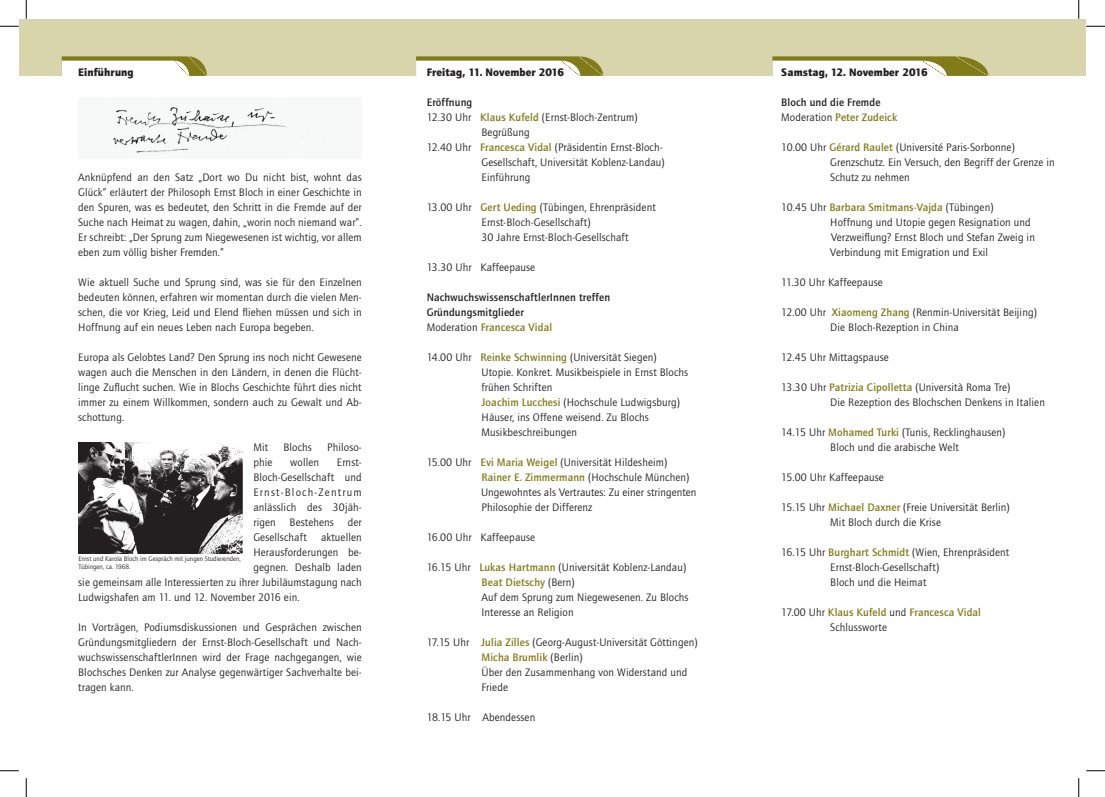
<style>
.page{position:relative;width:1105px;height:797px;background:#fff}
.page>*{position:absolute;margin:0;border:0;box-sizing:border-box;transform-origin:0 0}
.t1{font:11.25px/15px "Quay Sans EF";letter-spacing:.01em;color:#231f20}
.t2{font:500 11.25px/15px "Quay Sans EF";letter-spacing:.01em;color:#231f20}
.t3{font:900 11.25px "Quay Sans EF";letter-spacing:.01em;color:#231f20}
.t4{font:500 11.25px/15px "Quay Sans EF";letter-spacing:.01em;color:#827b19}
.t5{font:6.88px/8.2px "Quay Sans EF";color:#231f20}
.s1{font-weight:500;color:#827b19}
.s2{font-weight:400}
.s3{color:#827b19}
.s4{font-weight:400;color:#231f20}
</style>
<div class="page">
<div style="left:19px;top:19px;width:1067px;height:57px;background:#d8d4ac"></div>
<svg style="left:772px;top:56px;width:216px;height:20px;background:#d1ceaa"></svg>
<svg style="left:416px;top:56px;width:187px;height:20px;background:#d8d5b6"></svg>
<svg style="left:62px;top:56px;width:145px;height:20px;background:#d7d5b6"></svg>
<img style="left:78px;top:443px;width:165px;height:111px">
<img style="left:111px;top:105px;width:246px;height:48px">
<svg style="left:0;top:25px;width:19px;height:2px"></svg>
<svg style="left:1086px;top:25px;width:19px;height:2px"></svg>
<svg style="left:0;top:770px;width:19px;height:1px"></svg>
<svg style="left:1086px;top:770px;width:19px;height:1px"></svg>
<svg style="left:25px;top:0;width:2px;height:19px"></svg>
<svg style="left:25px;top:778px;width:2px;height:19px"></svg>
<svg style="left:1078px;top:0;width:1px;height:19px"></svg>
<svg style="left:1078px;top:778px;width:1px;height:19px"></svg>
<p class="t3" style="left:78px;top:65px;width:57px">Einführung</p>
<p class="t1" style="left:78px;top:170px;width:285px;text-align:justify">Anknüpfend an den Satz „Dort wo Du nicht bist, wohnt das Glück“ erläutert der Philosoph Ernst Bloch in einer Geschichte in den Spuren, was es bedeutet, den Schritt in die Fremde auf der Suche nach Heimat zu wagen, dahin, „worin noch niemand war“.<br>Er schreibt: „Der Sprung zum Niegewesenen ist wichtig, vor allem eben zum völlig bisher Fremden.“</p>
<p class="t1" style="left:78px;top:275px;width:285px;text-align:justify">Wie aktuell Suche und Sprung sind, was sie für den Einzelnen bedeuten können, erfahren wir momentan durch die vielen Men&shy;schen, die vor Krieg, Leid und Elend fliehen müssen und sich in Hoffnung auf ein neues Leben nach Europa begeben.</p>
<p class="t1" style="left:78px;top:350px;width:285px;text-align:justify">Europa als Gelobtes Land? Den Sprung ins noch nicht Gewesene wagen auch die Menschen in den Ländern, in denen die Flücht&shy;linge Zuflucht suchen. Wie in Blochs Geschichte führt dies nicht immer zu einem Willkommen, sondern auch zu Gewalt und Ab&shy;schottung.</p>
<p class="t1" style="left:253px;top:440px;width:16px">Mit</p>
<p class="t1" style="left:283px;top:440px;width:30px">Blochs</p>
<p class="t1" style="left:327px;top:440px;width:36px">Philoso-</p>
<p class="t1" style="left:253px;top:455px;width:21px">phie</p>
<p class="t1" style="left:290px;top:455px;width:30px">wollen</p>
<p class="t1" style="left:253px;top:455px;width:110px;text-align:justify;text-indent:83px">Ernst-Bloch-Gesellschaft und Ernst-Bloch-Zentrum anlässlich des 30jäh&shy;rigen Bestehens der Gesellschaft</p>
<p class="t1" style="left:321px;top:530px;width:42px">aktuellen</p>
<p class="t1" style="left:253px;top:545px;width:110px">Herausforderungen be-</p>
<p class="t1" style="left:253px;top:560px;width:110px">gegnen. Deshalb laden</p>
<p class="t1" style="left:78px;top:575px;width:285px">sie gemeinsam alle Interessierten zu ihrer Jubiläumstagung nach</p>
<p class="t1" style="left:78px;top:590px;width:223px">Ludwigshafen am 11. und 12. November 2016 ein.</p>
<p class="t1" style="left:78px;top:620px;width:285px;text-align:justify">In Vorträgen, Podiumsdiskussionen und Gesprächen zwischen Gründungsmitgliedern der Ernst-Bloch-Gesellschaft und Nach&shy;wuchswissenschaftlerInnen wird der Frage nachgegangen, wie Blochsches Denken zur Analyse gegenwärtiger Sachverhalte bei&shy;tragen kann.</p>
<p class="t5" style="left:78px;top:554px;width:164px">Ernst und Karola Bloch im Gespräch mit jungen Studierenden,<br>Tübingen, ca. 1968.</p>
<p class="t3" style="left:427px;top:65px;width:139px">Freitag, 11. November 2016</p>
<p class="t2" style="left:427px;top:95px;width:47px">Eröffnung</p>
<p class="t1" style="left:427px;top:110px;width:212px">12.30 Uhr <span class="s1">Klaus Kufeld</span> (Ernst-Bloch-Zentrum)</p>
<p class="t1" style="left:481px;top:125px;width:50px">Begrüßung</p>
<p class="t1" style="left:427px;top:140px;width:237px">12.40 Uhr <span class="s1">Francesca Vidal</span> (Präsidentin Ernst-Bloch-</p>
<p class="t1" style="left:481px;top:155px;width:185px">Gesellschaft, Universität Koblenz-Landau)</p>
<p class="t1" style="left:481px;top:170px;width:50px">Einführung</p>
<p class="t1" style="left:481px;top:200px;width:176px;text-indent:-55px">13.00 Uhr <span class="s1">Gert Ueding</span> (Tübingen, Ehrenpräsident<br>Ernst-Bloch-Gesellschaft)<br>30 Jahre Ernst-Bloch-Gesellschaft</p>
<p class="t1" style="left:427px;top:260px;width:110px">13.30 Uhr Kaffeepause</p>
<p class="t2" style="left:427px;top:290px;width:185px">NachwuchswissenschaftlerInnen treffen<br>Gründungsmitglieder<br><span class="s2">Moderation</span> <span class="s3">Francesca Vidal</span></p>
<p class="t1" style="left:481px;top:350px;width:208px;text-indent:-55px">14.00 Uhr <span class="s1">Reinke Schwinning</span> (Universität Siegen)<br>Utopie. Konkret. Musikbeispiele in Ernst Blochs frühen Schriften<br><span class="s1">Joachim Lucchesi</span> (Hochschule Ludwigsburg)<br>Häuser, ins Offene weisend. Zu Blochs Musikbeschreibungen</p>
<p class="t1" style="left:481px;top:455px;width:217px;text-indent:-55px">15.00 Uhr <span class="s1">Evi Maria Weigel</span> (Universität Hildesheim)<br><span class="s1">Rainer E. Zimmermann</span> (Hochschule München)<br>Ungewohntes als Vertrautes: Zu einer stringenten Philosophie der Differenz</p>
<p class="t1" style="left:427px;top:530px;width:110px">16.00 Uhr Kaffeepause</p>
<p class="t1" style="left:481px;top:560px;width:208px;text-indent:-55px">16.15 Uhr <span class="s1">Lukas Hartmann</span> (Universität Koblenz-Landau)<br><span class="s1">Beat Dietschy</span> (Bern)<br>Auf dem Sprung zum Niegewesenen. Zu Blochs Interesse an Religion</p>
<p class="t1" style="left:481px;top:635px;width:218px;text-indent:-55px">17.15 Uhr <span class="s1">Julia Zilles</span> (Georg-August-Universität Göttingen)<br><span class="s1">Micha Brumlik</span> (Berlin)<br>Über den Zusammenhang von Widerstand und Friede</p>
<p class="t1" style="left:427px;top:710px;width:110px">18.15 Uhr Abendessen</p>
<p class="t3" style="left:781px;top:65px;width:148px">Samstag, 12. November 2016</p>
<p class="t2" style="left:781px;top:95px;width:117px">Bloch und die Fremde<br><span class="s2">Moderation</span> <span class="s3">Peter Zudeick</span></p>
<p class="t1" style="left:830px;top:140px;width:226px;text-indent:-49px">10.00 Uhr <span class="s1">Gérard Raulet</span> (Université Paris-Sorbonne)<br>Grenzschutz. Ein Versuch, den Begriff der Grenze in<br>Schutz zu nehmen</p>
<p class="t1" style="left:830px;top:200px;width:206px;text-indent:-49px">10.45 Uhr <span class="s1">Barbara Smitmans-Vajda</span> (Tübingen)<br>Hoffnung und Utopie gegen Resignation und Verzweiflung? Ernst Bloch und Stefan Zweig in Verbindung mit Emigration und Exil</p>
<p class="t1" style="left:781px;top:275px;width:103px">11.30 Uhr Kaffeepause</p>
<p class="t1" style="left:830px;top:305px;width:208px;text-indent:-49px">12.00 Uhr <span class="s1">Xiaomeng Zhang</span> (Renmin-Universität Beijing)<br>Die Bloch-Rezeption in China</p>
<p class="t1" style="left:781px;top:350px;width:109px">12.45 Uhr Mittagspause</p>
<p class="t1" style="left:830px;top:380px;width:216px;text-indent:-49px">13.30 Uhr <span class="s1">Patrizia Cipolletta</span> (Università Roma Tre)<br>Die Rezeption des Blochschen Denkens in Italien</p>
<p class="t1" style="left:781px;top:425px;width:226px;text-align:center">14.15 Uhr <span class="s1">Mohamed Turki</span> (Tunis, Recklinghausen)<br>Bloch und die arabische Welt</p>
<p class="t1" style="left:781px;top:470px;width:104px">15.00 Uhr Kaffeepause</p>
<p class="t1" style="left:830px;top:500px;width:181px;text-indent:-49px">15.15 Uhr <span class="s1">Michael Daxner</span> (Freie Universität Berlin)<br>Mit Bloch durch die Krise</p>
<p class="t1" style="left:830px;top:545px;width:180px;text-indent:-49px">16.15 Uhr <span class="s1">Burghart Schmidt</span> (Wien, Ehrenpräsident<br>Ernst-Bloch-Gesellschaft)<br>Bloch und die Heimat</p>
<p class="t4" style="left:830px;top:605px;width:152px;text-indent:-49px"><span class="s4">17.00 Uhr</span> Klaus Kufeld <span class="s4">und</span> Francesca Vidal<br><span class="s4">Schlussworte</span></p>
</div>
